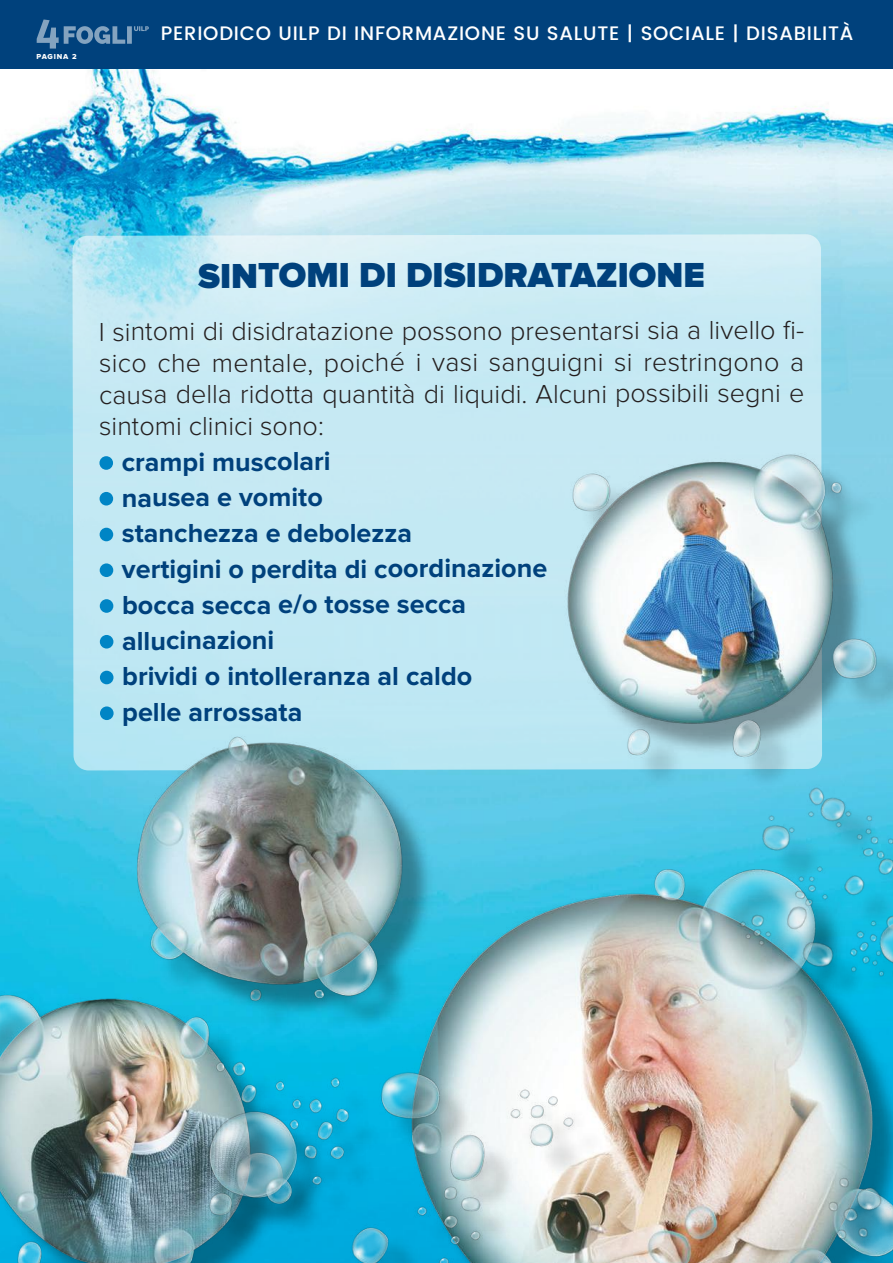
<style>
.page{position:relative;width:893px;height:1263px;background:#fff}
.page>*{position:absolute;margin:0;border:0;box-sizing:border-box;transform-origin:0 0}
.t1{font:900 36px "Proxima Nova";color:#00417c}
.t2{font:300 27px/31.7px "Proxima Nova";color:#241f1f;text-align:justify}
.t3{font:700 27px/35.7px "Proxima Nova";color:#00417c}
.t4{font:500 19.5px "Poppins";letter-spacing:.04em;color:#fff}
.t5{font:7.5px "Proxima Nova Extrabld";letter-spacing:.115em;color:#fff}
</style>
<div class="page">
<img style="left:0;top:68px;width:893px;height:883px">
<svg style="left:72px;top:234px;width:750px;height:536px;background:#c5e9f3"></svg>
<div style="left:99px;top:456px;width:14px;height:14px;background:#0085c5;border-radius:50%"></div>
<div style="left:100px;top:492px;width:13px;height:13px;background:#0085c5;border-radius:50%"></div>
<div style="left:100px;top:528px;width:13px;height:13px;background:#0085c5;border-radius:50%"></div>
<div style="left:100px;top:563px;width:13px;height:14px;background:#0085c5;border-radius:50%"></div>
<div style="left:100px;top:599px;width:13px;height:14px;background:#0085c5;border-radius:50%"></div>
<div style="left:100px;top:635px;width:13px;height:13px;background:#0085c5;border-radius:50%"></div>
<div style="left:100px;top:671px;width:13px;height:13px;background:#0085c5;border-radius:50%"></div>
<div style="left:100px;top:706px;width:14px;height:14px;background:#0085c5;border-radius:50%"></div>
<div style="left:0;top:0;width:893px;height:68px;background:#00417c"></div>
<svg style="left:37px;top:19px;width:112px;height:30px"></svg>
<img style="left:547px;top:769px;width:161px;height:70px">
<img style="left:542px;top:442px;width:351px;height:327px">
<img style="left:484px;top:846px;width:409px;height:417px">
<img style="left:0;top:951px;width:159px;height:312px">
<img style="left:119px;top:729px;width:365px;height:338px">
<img style="left:114px;top:724px;width:306px;height:278px">
<img style="left:161px;top:1023px;width:495px;height:240px">
<img style="left:159px;top:1038px;width:441px;height:225px">
<img style="left:727px;top:1107px;width:166px;height:156px">
<img style="left:755px;top:1109px;width:138px;height:154px">
<img style="left:708px;top:760px;width:185px;height:284px">
<img style="left:716px;top:763px;width:177px;height:238px">
<p class="t5" style="left:37px;top:54px;width:42px">PAGINA 2</p>
<p class="t4" style="left:161px;top:22px;width:694px">PERIODICO UILP DI INFORMAZIONE SU SALUTE | SOCIALE | DISABILITÀ</p>
<h1 class="t1" style="left:198px;top:263px;width:508px">SINTOMI DI DISIDRATAZIONE</h1>
<p class="t2" style="left:99px;top:318px;width:707px">I sintomi di disidratazione possono presentarsi sia a livello fi&shy;sico che mentale, poiché i vasi sanguigni si restringono a causa della ridotta quantità di liquidi. Alcuni possibili segni e sintomi clinici sono:</p>
<p class="t3" style="left:122px;top:446px;width:427px">crampi muscolari<br>nausea e vomito<br>stanchezza e debolezza<br>vertigini o perdita di coordinazione bocca secca e/o tosse secca allucinazioni<br>brividi o intolleranza al caldo<br>pelle arrossata</p>
</div>
